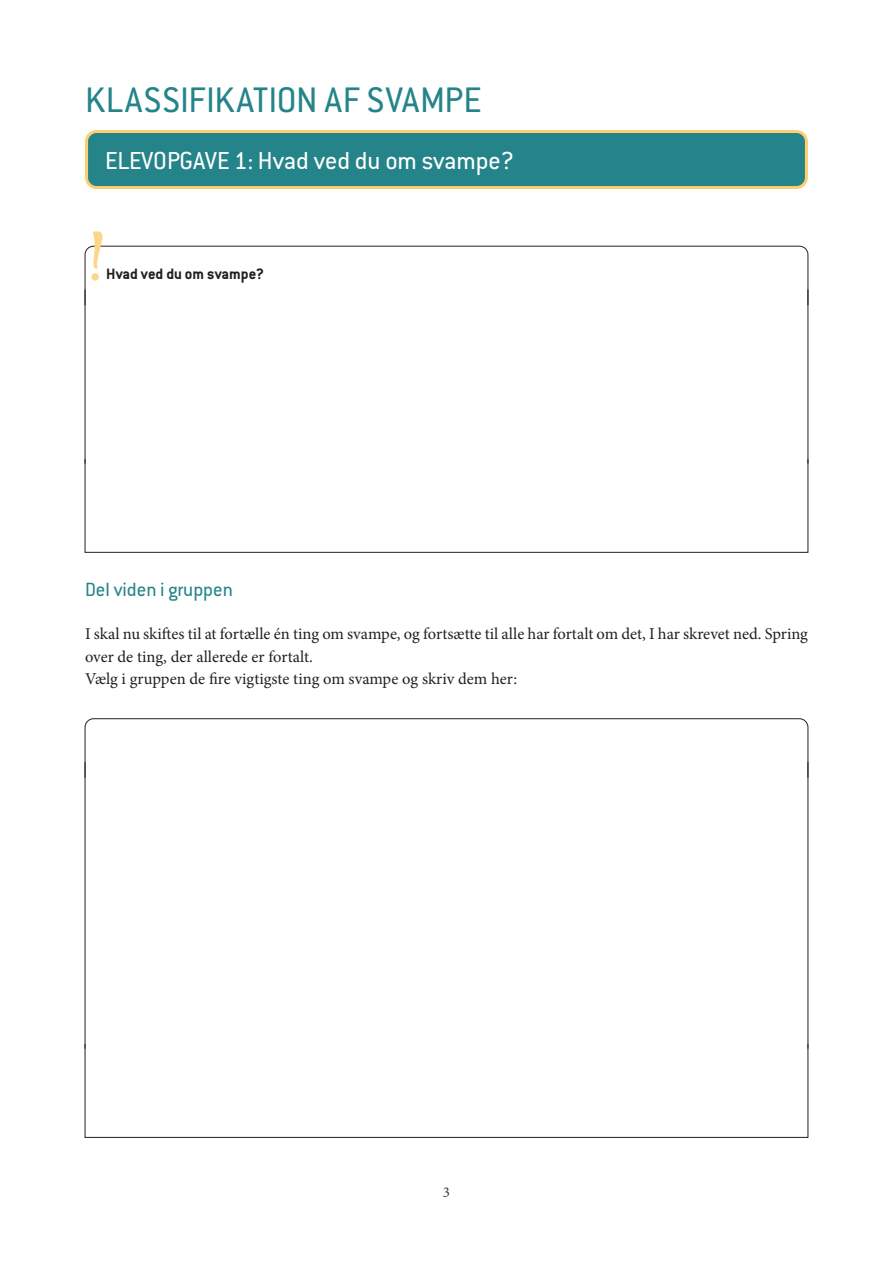
<style>
.page{position:relative;width:893px;height:1263px;background:#fff}
.page>*{position:absolute;margin:0;border:0;box-sizing:border-box;transform-origin:0 0}
.t1{font:39px "Conduit ITC Pro";letter-spacing:.015em;color:#258489}
.t2{font:27px "Conduit ITC Pro";color:#fff}
.t3{font:21px "Conduit ITC Pro";color:#258489}
.t4{font:16.5px/22.5px "Minion Pro";color:#231f20}
.t5{font:700 16.5px "Conduit ITC Pro";color:#231f20}
.t6{font:15px "Minion Pro";color:#3e3e3f}
</style>
<div class="page">
<hr style="left:85px;top:290px;width:1px;height:174px;background:#231f20">
<hr style="left:807px;top:290px;width:1px;height:174px;background:#231f20">
<div style="left:85px;top:459px;width:723px;height:94px;border:1px solid #231f20"></div>
<svg style="left:84px;top:718px;width:725px;height:60px"></svg>
<hr style="left:85px;top:762px;width:1px;height:287px;background:#231f20">
<hr style="left:807px;top:762px;width:1px;height:287px;background:#231f20">
<div style="left:85px;top:1044px;width:723px;height:94px;border:1px solid #231f20"></div>
<div style="left:87px;top:132px;width:719px;height:56px;background:#258489;border-radius:10px"></div>
<div style="left:85px;top:130px;width:723px;height:59px;border:3px solid #fece70;border-radius:10px"></div>
<svg style="left:84px;top:231px;width:725px;height:75px"></svg>
<h1 class="t1" style="left:85px;top:79px;width:398px">KLASSIFIKATION AF SVAMPE</h1>
<h2 class="t2" style="left:105px;top:146px;width:410px">ELEVOPGAVE 1: Hvad ved du om svampe?</h2>
<p class="t5" style="left:106px;top:264px;width:159px">Hvad ved du om svampe?</p>
<p class="t3" style="left:85px;top:578px;width:149px">Del viden i gruppen</p>
<p class="t4" style="left:85px;top:623px;width:724px">I skal nu skiftes til at fortælle én ting om svampe, og fortsætte til alle har fortalt om det, I har skrevet ned. Spring over de ting, der allerede er fortalt.<br>Vælg i gruppen de fire vigtigste ting om svampe og skriv dem her:</p>
<p class="t6" style="left:443px;top:1182px;width:9px">3</p>
</div>
